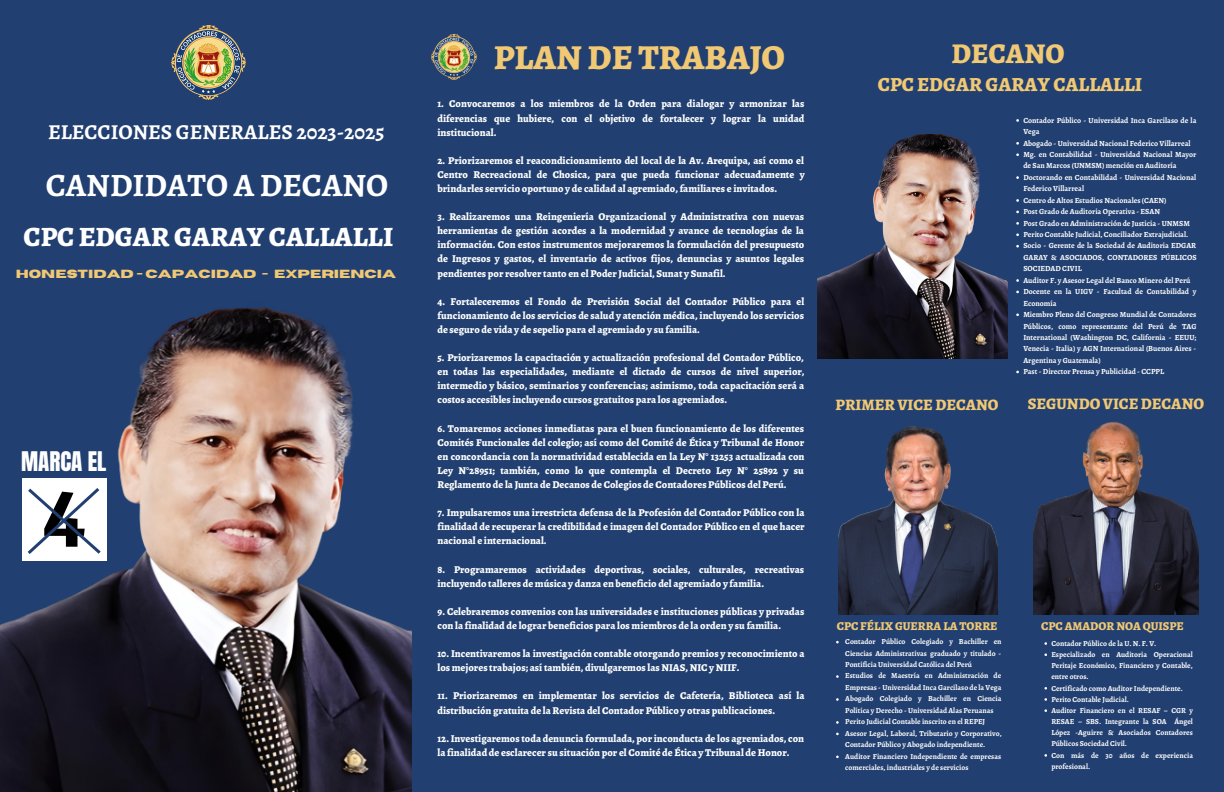
<style>
.page{position:relative;width:1224px;height:792px;background:#213f70}
.page>*{position:absolute;margin:0;border:0;box-sizing:border-box;transform-origin:0 0}
.t1{font:700 72.2px "B612";color:#000}
.t2{font:800 35.1px "Alegreya";color:#f1c874}
.t3{font:700 32.6px "Alegreya";color:#fff}
.t4{font:800 28.7px "Alegreya";color:#f1c874}
.t5{font:800 28px "Alegreya";color:#fff}
.t6{font:23px "Anton";color:#fff}
.t7{font:700 21.2px "Alegreya";color:#fff}
.t8{font:800 20px "Alegreya";color:#f1c874}
.t9{font:800 16px "Alegreya";color:#f1c874}
.t10{font:800 12px "Alegreya";color:#f1c874}
.t11{font:700 11.8px "Horizon";color:#f1c874}
.t12{font:800 10.4px/14.1px "Alegreya";color:#fff;text-align:justify}
.t13{font:700 7.8px/11.4px "Alegreya";color:#fff}
.t14{font:700 7.6px/11.5px "Alegreya";color:#fff}
</style>
<div class="page">
<img style="left:171px;top:25px;width:75px;height:74px">
<img style="left:0;top:307px;width:412px;height:485px">
<img style="left:432px;top:34px;width:45px;height:45px">
<img style="left:1033px;top:421px;width:165px;height:194px">
<img style="left:839px;top:426px;width:159px;height:189px">
<img style="left:818px;top:135px;width:190px;height:223px">
<div style="left:22px;top:478px;width:84px;height:82px;background:#fff"></div>
<svg style="left:27px;top:488px;width:74px;height:66px"></svg>
<p class="t7" style="left:48px;top:118px;width:338px">ELECCIONES GENERALES 2023-2025</p>
<p class="t3" style="left:46px;top:163px;width:344px">CANDIDATO A DECANO</p>
<p class="t5" style="left:24px;top:218px;width:371px">CPC EDGAR GARAY CALLALLI</p>
<p class="t11" style="left:16px;top:268px;width:382px">HONESTIDAD - CAPACIDAD - EXPERIENCIA</p>
<p class="t6" style="left:21px;top:444px;width:87px">MARCA EL</p>
<p class="t1" style="left:43px;top:477px;width:48px">4</p>
<p class="t2" style="left:494px;top:34px;width:293px">PLAN DE TRABAJO</p>
<p class="t12" style="left:437px;top:97px;width:368px">1. Convocaremos a los miembros de la Orden para dialogar y armonizar las diferencias que hubiere, con el objetivo de fortalecer y lograr la unidad institucional.</p>
<p class="t12" style="left:437px;top:153px;width:369px">2. Priorizaremos el reacondicionamiento del local de la Av. Arequipa, así como el Centro Recreacional de Chosica, para que pueda funcionar adecuadamente y brindarles servicio oportuno y de calidad al agremiado, familiares e invitados.</p>
<p class="t12" style="left:437px;top:210px;width:368px">3. Realizaremos una Reingeniería Organizacional y Administrativa con nuevas herramientas de gestión acordes a la modernidad y avance de tecnologías de la información. Con estos instrumentos mejoraremos la formulación del presupuesto de Ingresos y gastos, el inventario de activos fijos, denuncias y asuntos legales pendientes por resolver tanto en el Poder Judicial, Sunat y Sunafil.</p>
<p class="t12" style="left:437px;top:294px;width:368px">4. Fortaleceremos el Fondo de Previsión Social del Contador Público para el funcionamiento de los servicios de salud y atención médica, incluyendo los servicios de seguro de vida y de sepelio para el agremiado y su familia.</p>
<p class="t12" style="left:437px;top:351px;width:369px">5. Priorizaremos la capacitación y actualización profesional del Contador Público, en todas las especialidades, mediante el dictado de cursos de nivel superior, intermedio y básico, seminarios y conferencias; asimismo, toda capacitación será a costos accesibles incluyendo cursos gratuitos para los agremiados.</p>
<p class="t12" style="left:437px;top:421px;width:369px">6. Tomaremos acciones inmediatas para el buen funcionamiento de los diferentes Comités Funcionales del colegio; así como del Comité de Ética y Tribunal de Honor en concordancia con la normatividad establecida en la Ley N° 13253 actualizada con Ley N°28951; también, como lo que contempla el Decreto Ley N° 25892 y su Reglamento de la Junta de Decanos de Colegios de Contadores Públicos del Perú.</p>
<p class="t12" style="left:437px;top:506px;width:369px">7. Impulsaremos una irrestricta defensa de la Profesión del Contador Público con la finalidad de recuperar la credibilidad e imagen del Contador Público en el que hacer nacional e internacional.</p>
<p class="t12" style="left:437px;top:562px;width:368px">8. Programaremos actividades deportivas, sociales, culturales, recreativas incluyendo talleres de música y danza en beneficio del agremiado y familia.</p>
<p class="t12" style="left:437px;top:604px;width:368px">9. Celebraremos convenios con las universidades e instituciones públicas y privadas con la finalidad de lograr beneficios para los miembros de la orden y su familia.</p>
<p class="t12" style="left:437px;top:647px;width:369px">10. Incentivaremos la investigación contable otorgando premios y reconocimiento a los mejores trabajos; así también, divulgaremos las NIAS, NIC y NIIF.</p>
<p class="t12" style="left:437px;top:689px;width:369px">11. Priorizaremos en implementar los servicios de Cafetería, Biblioteca así la distribución gratuita de la Revista del Contador Público y otras publicaciones.</p>
<p class="t12" style="left:437px;top:731px;width:368px">12. Investigaremos toda denuncia formulada, por inconducta de los agremiados, con la finalidad de esclarecer su situación por el Comité de Ética y Tribunal de Honor.</p>
<p class="t4" style="left:951px;top:34px;width:115px">DECANO</p>
<p class="t8" style="left:878px;top:71px;width:266px">CPC EDGAR GARAY CALLALLI</p>
<p class="t13" style="left:1023px;top:114px;width:175px">Contador Público - Universidad Inca Garcilaso de la<br>Vega</p>
<p class="t13" style="left:1023px;top:137px;width:169px">Abogado - Universidad Nacional Federico Villarreal</p>
<p class="t13" style="left:1023px;top:149px;width:175px">Mg. en Contabilidad - Universidad Nacional Mayor de San Marcos (UNMSM) mención en Auditoría</p>
<p class="t13" style="left:1023px;top:172px;width:174px">Doctorando en Contabilidad - Universidad Nacional<br>Federico Villarreal</p>
<p class="t13" style="left:1023px;top:194px;width:145px">Centro de Altos Estudios Nacionales (CAEN)</p>
<p class="t13" style="left:1023px;top:206px;width:138px">Post Grado de Auditoria Operativa - ESAN</p>
<p class="t13" style="left:1023px;top:217px;width:168px">Post Grado en Administración de Justicia - UNMSM</p>
<p class="t13" style="left:1023px;top:229px;width:166px">Perito Contable Judicial, Conciliador Extrajudicial.</p>
<p class="t13" style="left:1023px;top:240px;width:175px;text-align:justify">Socio - Gerente de la Sociedad de Auditoria EDGAR GARAY &amp; ASOCIADOS, CONTADORES PÚBLICOS SOCIEDAD CIVIL</p>
<p class="t13" style="left:1023px;top:274px;width:169px">Auditor F. y Asesor Legal del Banco Minero del Perú</p>
<p class="t13" style="left:1023px;top:286px;width:175px">Docente en la UIGV - Facultad de Contabilidad y<br>Economía</p>
<p class="t13" style="left:1023px;top:309px;width:175px;text-align:justify">Miembro Pleno del Congreso Mundial de Contadores Públicos, como representante del Perú de TAG International (Washington DC, California - EEUU; Venecia - Italia) y AGN International (Buenos Aires - Argentina y Guatemala)</p>
<p class="t13" style="left:1023px;top:366px;width:142px">Past - Director Prensa y Publicidad - CCPPL</p>
<p class="t9" style="left:836px;top:394px;width:164px">PRIMER VICE DECANO</p>
<p class="t9" style="left:1028px;top:393px;width:178px">SEGUNDO VICE DECANO</p>
<p class="t10" style="left:837px;top:618px;width:162px">CPC FÉLIX GUERRA LA TORRE</p>
<p class="t14" style="left:845px;top:636px;width:158px;text-align:justify">Contador Público Colegiado y Bachiller en Ciencias Administrativas graduado y titulado - Pontificia Universidad Católica del Perú</p>
<p class="t14" style="left:845px;top:670px;width:158px">Estudios de Maestría en Administración de<br>Empresas - Universidad Inca Garcilaso de la Vega</p>
<p class="t14" style="left:845px;top:693px;width:158px">Abogado Colegiado y Bachiller en Ciencia<br>Política y Derecho - Universidad Alas Peruanas</p>
<p class="t14" style="left:845px;top:716px;width:141px">Perito Judicial Contable inscrito en el REPEJ</p>
<p class="t14" style="left:845px;top:728px;width:158px">Asesor Legal, Laboral, Tributario y Corporativo,<br>Contador Público y Abogado independiente.</p>
<p class="t14" style="left:845px;top:750px;width:157px">Auditor Financiero Independiente de empresas comerciales, industriales y de servicios</p>
<p class="t10" style="left:1041px;top:618px;width:144px">CPC AMADOR NOA QUISPE</p>
<p class="t14" style="left:1051px;top:637px;width:106px">Contador Público de la U. N. F. V.</p>
<p class="t14" style="left:1051px;top:649px;width:143px;line-height:11.2px;text-align:justify">Especializado en Auditoria Operacional Peritaje Económico, Financiero y Contable, entre otros.</p>
<p class="t14" style="left:1051px;top:682px;width:133px">Certificado como Auditor Independiente.</p>
<p class="t14" style="left:1051px;top:693px;width:79px">Perito Contable Judicial.</p>
<p class="t14" style="left:1051px;top:705px;width:143px;line-height:11.2px;text-align:justify">Auditor Financiero en el RESAF – CGR y RESAE – SBS. Integrante la SOA Ángel López -Aguirre &amp; Asociados Contadores Públicos Sociedad Civil.</p>
<p class="t14" style="left:1051px;top:749px;width:143px;line-height:11.2px">Con más de 30 años de experiencia profesional.</p>
</div>
